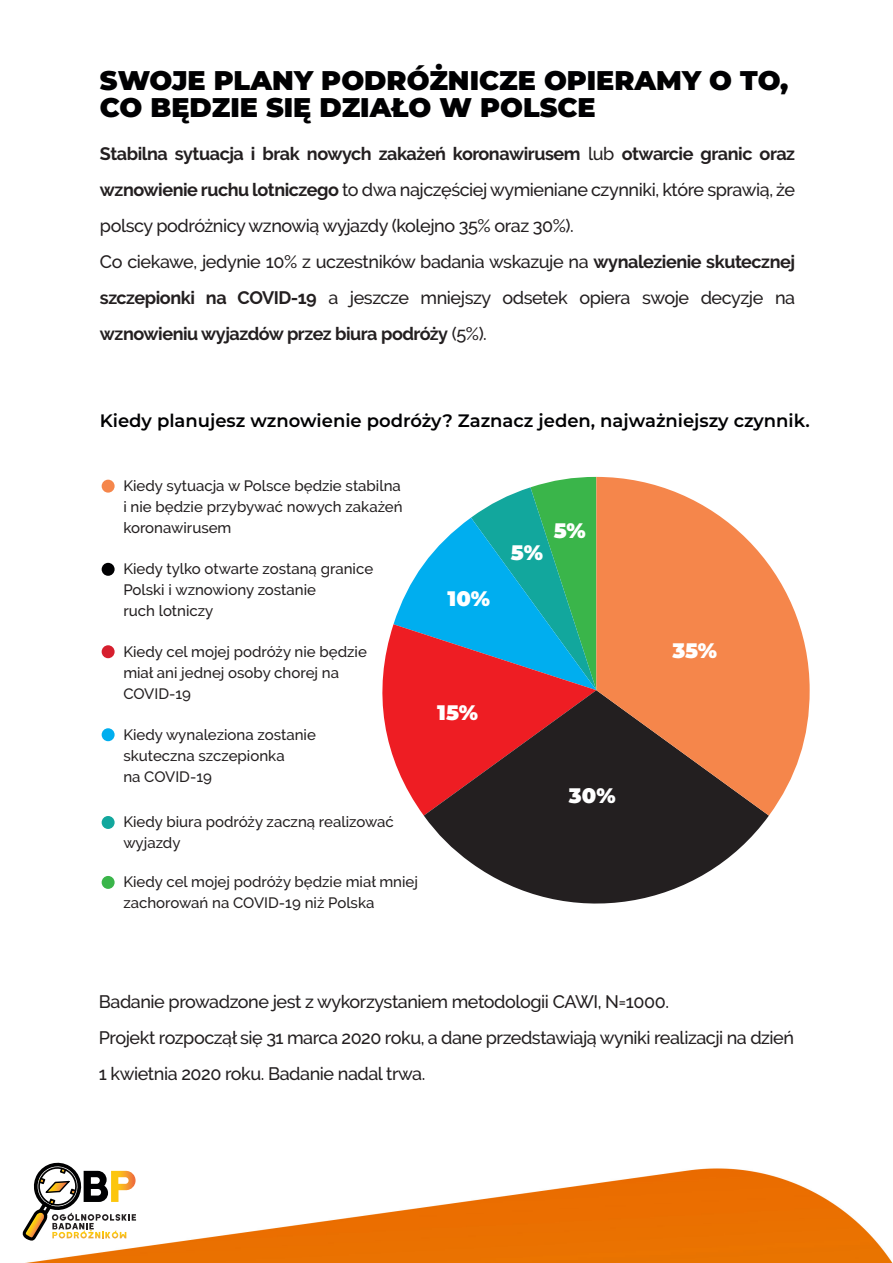
<style>
.page{position:relative;width:893px;height:1263px;background:#fff}
.page>*{position:absolute;margin:0;border:0;box-sizing:border-box;transform-origin:0 0}
.t1{font:900 27px/27px "Montserrat";color:#000002}
.t2{font:900 21px "Montserrat";color:#fff}
.t3{font:500 18px/36px "Raleway";letter-spacing:-.025em;color:#231f20;text-align:justify}
.t4{font:600 18px "Montserrat";color:#000002}
.t5{font:500 15px/21px "Raleway";color:#231f20}
.s1{font-weight:700}
</style>
<div class="page">
<img style="left:25px;top:1168px;width:868px;height:95px">
<svg style="left:382px;top:477px;width:214px;height:338px"></svg>
<svg style="left:424px;top:690px;width:345px;height:214px;fill:#231f20"></svg>
<svg style="left:596px;top:477px;width:214px;height:338px;fill:#f5864b"></svg>
<svg style="left:22px;top:1162px;width:114px;height:80px"></svg>
<div style="left:102px;top:480px;width:13px;height:13px;background:#f5864b;border-radius:50%"></div>
<div style="left:102px;top:563px;width:13px;height:13px;background:#000002;border-radius:50%"></div>
<div style="left:102px;top:645px;width:13px;height:13px;background:#d61f2e;border-radius:50%"></div>
<div style="left:102px;top:728px;width:13px;height:13px;background:#00aeef;border-radius:50%"></div>
<div style="left:102px;top:816px;width:13px;height:13px;background:#12a79d;border-radius:50%"></div>
<div style="left:102px;top:876px;width:13px;height:13px;background:#3ab54a;border-radius:50%"></div>
<p class="t1" style="left:100px;top:65px;width:690px">SWOJE PLANY PODRÓŻNICZE OPIERAMY O TO,<br>CO BĘDZIE SIĘ DZIAŁO W POLSCE</p>
<p class="t3" style="left:100px;top:135px;width:697px"><span class="s1">Stabilna sytuacja i brak nowych zakażeń koronawirusem</span> lub <span class="s1">otwarcie granic oraz wznowienie ruchu lotniczego</span> to dwa najczęściej wymieniane czynniki, które sprawią, że polscy podróżnicy wznowią wyjazdy (kolejno 35% oraz 30%).</p>
<p class="t3" style="left:100px;top:243px;width:697px">Co ciekawe, jedynie 10% z uczestników badania wskazuje na <span class="s1">wynalezienie skutecznej szczepionki na COVID-19</span> a jeszcze mniejszy odsetek opiera swoje decyzje na <span class="s1">wznowieniu wyjazdów przez biura podróży</span> (5%).</p>
<p class="t4" style="left:100px;top:407px;width:711px">Kiedy planujesz wznowienie podróży? Zaznacz jeden, najważniejszy czynnik.</p>
<p class="t5" style="left:123px;top:475px;width:281px;text-align:justify">Kiedy sytuacja w Polsce będzie stabilna i nie będzie przybywać nowych zakażeń koronawirusem</p>
<p class="t5" style="left:123px;top:558px;width:251px">Kiedy tylko otwarte zostaną granice<br>Polski i wznowiony zostanie<br>ruch lotniczy</p>
<p class="t5" style="left:123px;top:641px;width:245px">Kiedy cel mojej podróży nie będzie miał ani jednej osoby chorej na<br>COVID-19</p>
<p class="t5" style="left:123px;top:724px;width:194px">Kiedy wynaleziona zostanie skuteczna szczepionka<br>na COVID-19</p>
<p class="t5" style="left:123px;top:811px;width:272px">Kiedy biura podróży zaczną realizować wyjazdy</p>
<p class="t5" style="left:123px;top:871px;width:296px">Kiedy cel mojej podróży będzie miał mniej zachorowań na COVID-19 niż Polska</p>
<p class="t2" style="left:448px;top:582px;width:44px">10%</p>
<p class="t2" style="left:437px;top:696px;width:42px">15%</p>
<p class="t2" style="left:511px;top:537px;width:34px">5%</p>
<p class="t2" style="left:554px;top:514px;width:34px">5%</p>
<p class="t2" style="left:569px;top:779px;width:48px">30%</p>
<p class="t2" style="left:672px;top:635px;width:46px">35%</p>
<p class="t3" style="left:99px;top:983px;width:697px;text-align:left">Badanie prowadzone jest z wykorzystaniem metodologii CAWI, N=1000.<br>Projekt rozpoczął się 31 marca 2020 roku, a dane przedstawiają wyniki realizacji na dzień<br>1 kwietnia 2020 roku. Badanie nadal trwa.</p>
</div>
